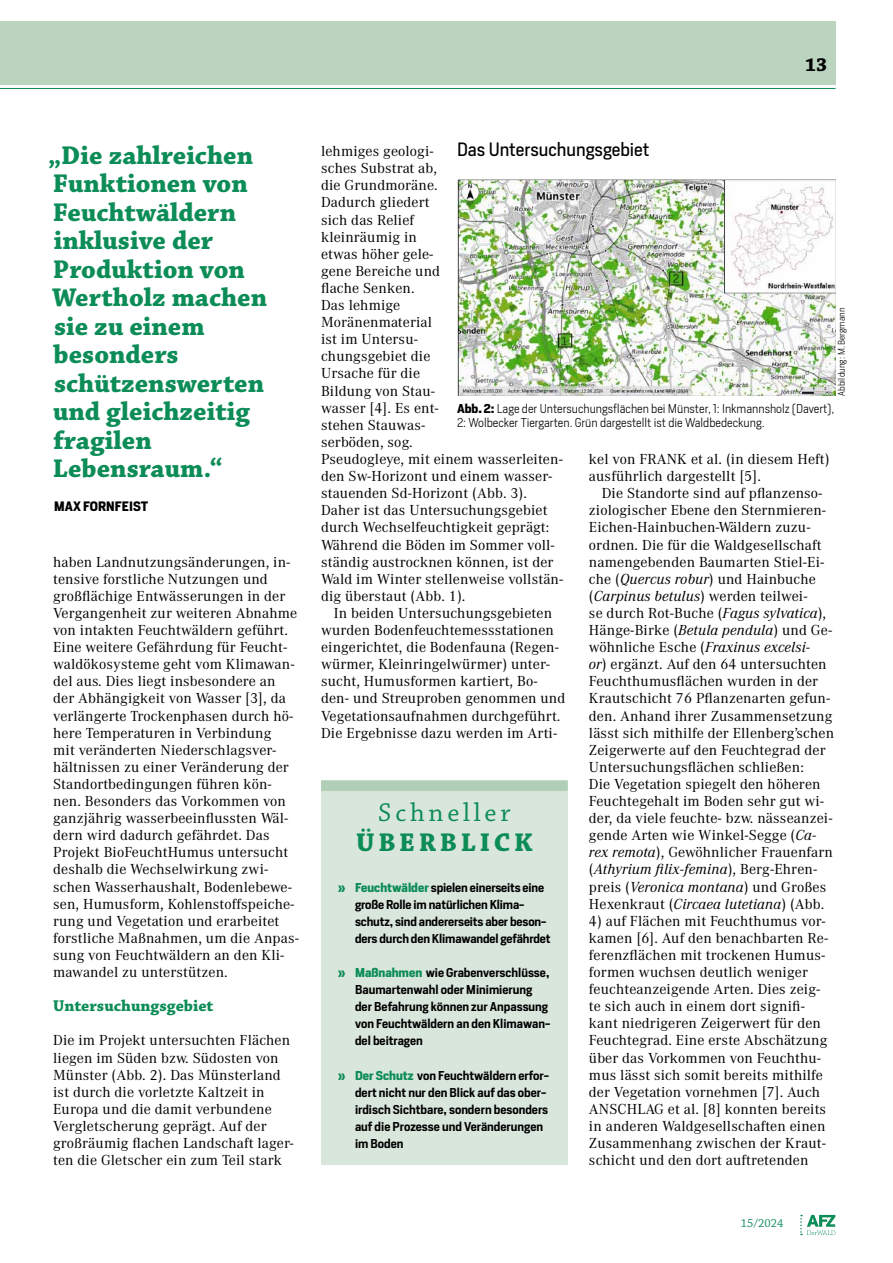
<style>
.page{position:relative;width:893px;height:1263px;background:#fff}
.page>*{position:absolute;margin:0;border:0;box-sizing:border-box;transform-origin:0 0}
.t1{font:700 27px/28.5px "Chaparral Pro";color:#0c8c57}
.t2{font:27px "Chaparral Pro";letter-spacing:.14em;color:#0c8c57}
.t3{font:700 27px "Chaparral Pro";letter-spacing:.14em;color:#0c8c57}
.t4{font:700 19.5px "Chaparral Pro";color:#000}
.t5{font:18px "Heron Sans";color:#000}
.t6{font:700 16.5px "Chaparral Pro";color:#0c8c57}
.t7{font:14.25px/17.1px "Corporate A";letter-spacing:.01em;color:#000}
.t8{font:700 12.75px "Heron Sans";color:#000}
.t9{font:600 12px/17.1px "Heron Sans";color:#000}
.t10{font:300 12px/14.4px "Heron Sans";color:#000}
.t11{font:12px "Chaparral Pro";color:#0c8c57}
.t12{font:300 9px "Heron Sans";color:#000}
.s1{font-weight:700}
.s2{font-style:italic}
.s3{font-weight:700;color:#0c8c57}
</style>
<div class="page">
<div style="left:0;top:21px;width:836px;height:64px;background:#bbd4c0"></div>
<svg style="left:800px;top:1215px;width:35px;height:20px"></svg>
<hr style="left:0;top:88px;width:836px;height:1px;background:#0c8c57">
<div style="left:321px;top:780px;width:247px;height:385px;background:#d9e6db"></div>
<div style="left:321px;top:780px;width:247px;height:11px;background:#b1ceb7"></div>
<img style="left:457px;top:180px;width:379px;height:216px">
<h2 class="t4" style="left:805px;top:53px;width:23px">13</h2>
<h1 class="t1" style="left:48px;top:142px;width:221px">„Die zahlreichen<br>Funktionen von<br>Feuchtwäldern inklusive der<br>Produktion von<br>Wertholz machen sie zu einem besonders schützenswerten und gleichzeitig fragilen<br>Lebensraum.“</h1>
<p class="t8" style="left:54px;top:498px;width:96px">MAX FORNFEIST</p>
<p class="t7" style="left:53px;top:553px;width:247px">haben Landnutzungsänderungen, in&shy;tensive forstliche Nutzungen und großflächige Entwässerungen in der Vergangenheit zur weiteren Abnahme von intakten Feuchtwäldern geführt.<br>Eine weitere Gefährdung für Feucht&shy;waldökosysteme geht vom Klimawan&shy;del aus. Dies liegt insbesondere an der Abhängigkeit von Wasser [3], da verlängerte Trockenphasen durch hö&shy;here Temperaturen in Verbindung<br>mit veränderten Niederschlagsver&shy;hältnissen zu einer Veränderung der Standortbedingungen führen kön&shy;nen. Besonders das Vorkommen von ganzjährig wasserbeeinflussten Wäl&shy;dern wird dadurch gefährdet. Das Projekt BioFeuchtHumus untersucht deshalb die Wechselwirkung zwi&shy;schen Wasserhaushalt, Bodenlebewe&shy;sen, Humusform, Kohlenstoffspeiche&shy;rung und Vegetation und erarbeitet forstliche Maßnahmen, um die Anpas&shy;sung von Feuchtwäldern an den Kli&shy;mawandel zu unterstützen.</p>
<p class="t6" style="left:53px;top:996px;width:162px">Untersuchungsgebiet</p>
<p class="t7" style="left:53px;top:1032px;width:242px">Die im Projekt untersuchten Flächen liegen im Süden bzw. Südosten von Münster (Abb. 2). Das Münsterland ist durch die vorletzte Kaltzeit in Europa und die damit verbundene Vergletscherung geprägt. Auf der großräumig flachen Landschaft lager&shy;ten die Gletscher ein zum Teil stark</p>
<p class="t5" style="left:457px;top:138px;width:194px">Das Untersuchungsgebiet</p>
<p class="t7" style="left:321px;top:143px;width:244px">lehmiges geologi-<br>sches Substrat ab,<br>die Grundmoräne.<br>Dadurch gliedert<br>sich das Relief<br>kleinräumig in<br>etwas höher gele-<br>gene Bereiche und<br>flache Senken.<br>Das lehmige<br>Moränenmaterial<br>ist im Untersu-<br>chungsgebiet die<br>Ursache für die<br>Bildung von Stau-<br>wasser [4]. Es ent-<br>stehen Stauwas-<br>serböden, sog.<br>Pseudogleye, mit einem wasserleiten&shy;den Sw-Horizont und einem wasser&shy;stauenden Sd-Horizont (Abb. 3).<br>Daher ist das Untersuchungsgebiet durch Wechselfeuchtigkeit geprägt:<br>Während die Böden im Sommer voll&shy;ständig austrocknen können, ist der<br>Wald im Winter stellenweise vollstän&shy;dig überstaut (Abb. 1).</p>
<p class="t7" style="left:321px;top:604px;width:246px;text-indent:13px">In beiden Untersuchungsgebieten wurden Bodenfeuchtemessstationen eingerichtet, die Bodenfauna (Regen&shy;würmer, Kleinringelwürmer) unter&shy;sucht, Humusformen kartiert, Bo&shy;den- und Streuproben genommen und Vegetationsaufnahmen durchgeführt.<br>Die Ergebnisse dazu werden im Arti-</p>
<p class="t12" style="left:836px;top:396px;width:90px;rotate:-90deg">Abbildung: M. Bergmann</p>
<p class="t10" style="left:457px;top:401px;width:379px"><span class="s1">Abb. 2:</span> Lage der Untersuchungsflächen bei Münster, 1: Inkmannsholz (Davert),<br>2: Wolbecker Tiergarten. Grün dargestellt ist die Waldbedeckung.</p>
<p class="t7" style="left:589px;top:451px;width:242px">kel von FRANK et al. (in diesem Heft) ausführlich dargestellt [5].</p>
<p class="t7" style="left:589px;top:485px;width:247px;text-indent:13px">Die Standorte sind auf pflanzenso&shy;ziologischer Ebene den Sternmieren-Eichen-Hainbuchen-Wäldern zuzu&shy;ordnen. Die für die Waldgesellschaft namengebenden Baumarten Stiel-Ei&shy;che (<span class="s2">Quercus robur</span>) und Hainbuche (<span class="s2">Carpinus betulus</span>) werden teilwei-<br>se durch Rot-Buche (<span class="s2">Fagus sylvatica</span>), Hänge-Birke (<span class="s2">Betula pendula</span>) und Ge&shy;wöhnliche Esche (<span class="s2">Fraxinus excelsi-<br>or</span>) ergänzt. Auf den 64 untersuchten Feuchthumusflächen wurden in der Krautschicht 76 Pflanzenarten gefun&shy;den. Anhand ihrer Zusammensetzung lässt sich mithilfe der Ellenberg’schen Zeigerwerte auf den Feuchtegrad der Untersuchungsflächen schließen:<br>Die Vegetation spiegelt den höheren Feuchtegehalt im Boden sehr gut wi&shy;der, da viele feuchte- bzw. nässeanzei&shy;gende Arten wie Winkel-Segge (<span class="s2">Ca&shy;rex remota</span>), Gewöhnlicher Frauenfarn (<span class="s2">Athyrium filix-femina</span>), Berg-Ehren&shy;preis (<span class="s2">Veronica montana</span>) und Großes Hexenkraut (<span class="s2">Circaea lutetiana</span>) (Abb.</p>
<p class="t7" style="left:589px;top:912px;width:241px">4) auf Flächen mit Feuchthumus vor&shy;kamen [6]. Auf den benachbarten Re&shy;ferenzflächen mit trockenen Humus&shy;formen wuchsen deutlich weniger feuchteanzeigende Arten. Dies zeig&shy;te sich auch in einem dort signifi&shy;kant niedrigeren Zeigerwert für den Feuchtegrad. Eine erste Abschätzung über das Vorkommen von Feuchthu&shy;mus lässt sich somit bereits mithilfe der Vegetation vornehmen [7]. Auch ANSCHLAG et al. [8] konnten bereits in anderen Waldgesellschaften einen Zusammenhang zwischen der Kraut&shy;schicht und den dort auftretenden</p>
<h1 class="t2" style="left:378px;top:797px;width:134px">Schneller</h1>
<h1 class="t3" style="left:356px;top:826px;width:178px">ÜBERBLICK</h1>
<p class="t9" style="left:355px;top:878px;width:197px;text-indent:-17px"><span class="s3">» Feuchtwälder</span> spielen einerseits eine große Rolle im natürlichen Klima&shy;schutz, sind andererseits aber beson&shy;ders durch den Klimawandel gefährdet</p>
<p class="t9" style="left:355px;top:964px;width:197px;text-indent:-17px"><span class="s3">» Maßnahmen</span> wie Grabenverschlüsse,<br>Baumartenwahl oder Minimierung der Befahrung können zur Anpassung von Feuchtwäldern an den Klimawan&shy;del beitragen</p>
<p class="t9" style="left:355px;top:1067px;width:195px;text-indent:-17px"><span class="s3">» Der Schutz</span> von Feuchtwäldern erfor&shy;dert nicht nur den Blick auf das ober&shy;irdisch Sichtbare, sondern besonders auf die Prozesse und Veränderungen im Boden</p>
<p class="t11" style="left:741px;top:1216px;width:44px">15/2024</p>
</div>
